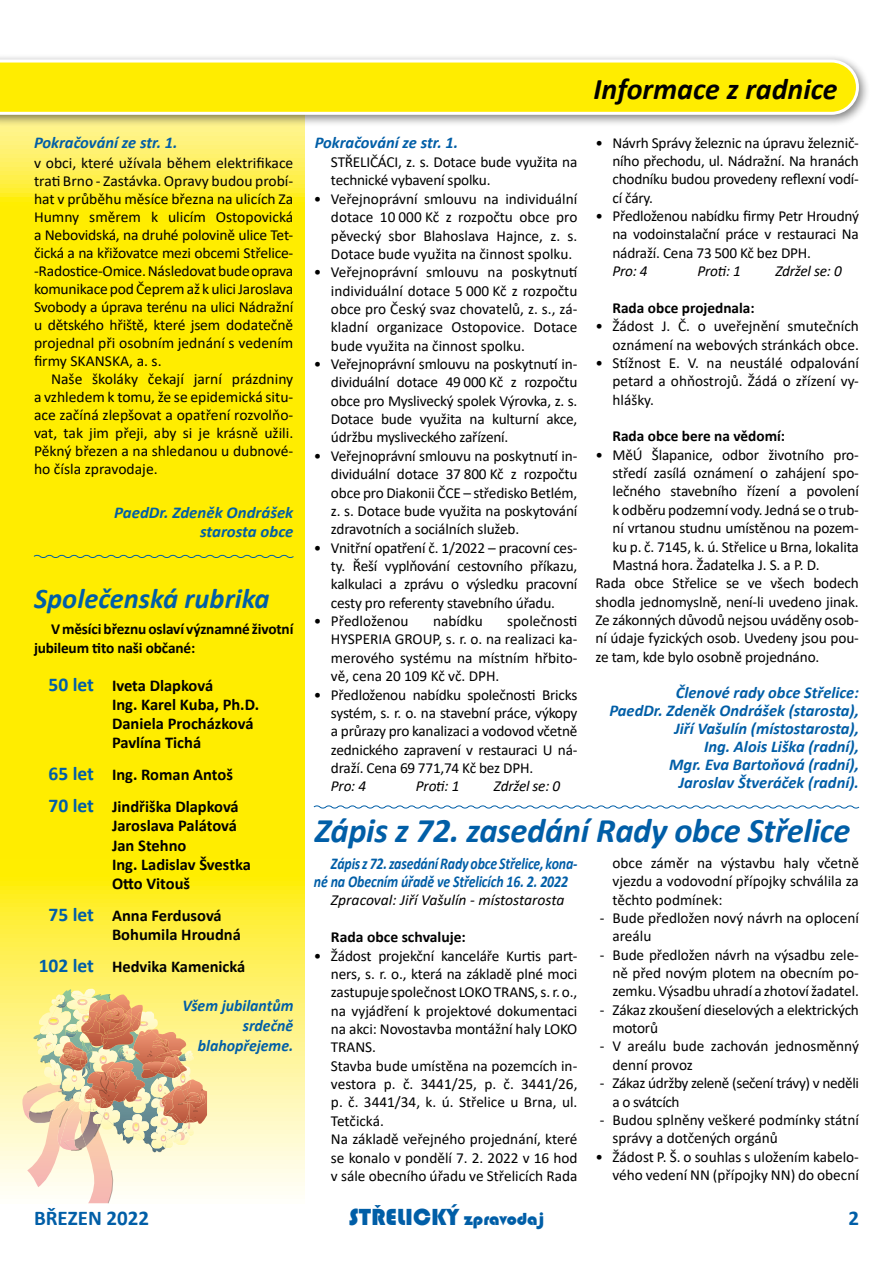
<style>
.page{position:relative;width:893px;height:1263px;background:#fff}
.page>*{position:absolute;margin:0;border:0;box-sizing:border-box;transform-origin:0 0}
.t1{font:italic 700 34.5px "Calibri";letter-spacing:-.01em;color:#005ea7}
.t2{font:italic 700 30px "Calibri";color:#000}
.t3{font:italic 700 28.5px "Calibri";color:#005ea7}
.t4{font:24px "Bauhaus 93";color:#005ea7}
.t5{font:700 21px "Calibri";color:#005ea7}
.t6{font:italic 700 16.5px/18px "Calibri";color:#005ea7;text-align:right}
.t7{font:700 16.5px/19px "Calibri";color:#000}
.t8{font:italic 700 16.5px/18.3px "Calibri";color:#005ea7;scale:.84 1}
.t9{font:italic 700 16.5px/19.8px "Calibri";color:#005ea7;text-align:right;scale:.96 1}
.t10{font:15.3px/18.3px "Calibri";letter-spacing:-.01em;color:#000;text-align:justify}
.t11{font:700 15.3px/19.5px "Calibri";letter-spacing:-.01em;color:#000}
.t12{font:italic 15.3px "Calibri";letter-spacing:-.015em;color:#000}
.s1{font-size:19.5px;color:#005ea7}
.s2{font-size:18px}
</style>
<div class="page">
<svg style="left:0;top:127px;width:304px;height:1068px;background:#ffee1e"></svg>
<div style="left:0;top:53px;width:871px;height:74px;background:#000;opacity:.5"></div>
<svg style="left:0;top:60px;width:859px;height:55px;background:#feee1b"></svg>
<svg style="left:33px;top:554px;width:262px;height:5px"></svg>
<svg style="left:22px;top:989px;width:185px;height:214px;background:#e9d0a5"></svg>
<svg style="left:313px;top:805px;width:547px;height:4px"></svg>
<p class="t6" style="left:34px;top:133px;width:145px">Pokračování ze str. 1.</p>
<p class="t10" style="left:34px;top:153px;width:261px">v obci, které užívala během elektrifikace trati Brno - Zastávka. Opravy budou probí&shy;hat v průběhu měsíce března na ulicích Za Humny směrem k ulicím Ostopovická a Nebovidská, na druhé polovině ulice Tet&shy;čická a na křižovatce mezi obcemi Střelice-Radostice-‑Omice. Následovat bude oprava komunikace pod Čeprem až k ulici Jaroslava Svobody a úprava terénu na ulici Nádražní u dětského hřiště, které jsem dodatečně projednal při osobním jednání s vedením firmy SKANSKA, a. s.</p>
<p class="t10" style="left:34px;top:369px;width:261px;text-indent:17px">Naše školáky čekají jarní prázdniny a vzhledem k tomu, že se epidemická situ&shy;ace začíná zlepšovat a opatření rozvolňo&shy;vat, tak jim přeji, aby si je krásně užili.<br>Pěkný březen a na shledanou u dubnové&shy;ho čísla zpravodaje.</p>
<p class="t6" style="left:114px;top:503px;width:181px;line-height:18.9px">PaedDr. Zdeněk Ondrášek starosta obce</p>
<h3 class="t3" style="left:34px;top:579px;width:237px">Společenská rubrika</h3>
<p class="t11" style="left:34px;top:619px;width:261px;text-indent:17px">Vměsíci březnu oslaví významné životní jubileum tito naši občané:</p>
<p class="t7" style="left:112px;top:676px;width:149px;text-indent:-63px"><span class="s1">50 let</span> Iveta Dlapková<br>Ing. Karel Kuba, Ph.D.<br>Daniela Procházková<br>Pavlína Tichá</p>
<p class="t7" style="left:49px;top:759px;width:192px;line-height:32px"><span class="s1">65 let</span> Ing. Roman Antoš<br><span class="s1">70 let</span> Jindřiška Dlapková</p>
<p class="t7" style="left:112px;top:816px;width:140px">Jaroslava Palátová<br>Jan Stehno<br>Ing. Ladislav Švestka<br>Otto Vitouš</p>
<p class="t7" style="left:112px;top:905px;width:130px;text-indent:-63px"><span class="s1">75 let</span> Anna Ferdusová<br>Bohumila Hroudná</p>
<p class="t7" style="left:39px;top:956px;width:208px"><span class="s1">102 let</span> Hedvika Kamenická</p>
<p class="t9" style="left:183px;top:995px;width:117px">Všem jubilantům srdečně blahopřejeme.</p>
<p class="t6" style="left:315px;top:133px;width:145px">Pokračování ze str. 1.</p>
<p class="t10" style="left:331px;top:152px;width:248px">STŘELIČÁCI, z. s. Dotace bude využita na technické vybavení spolku.</p>
<p class="t10" style="left:331px;top:189px;width:248px;text-indent:-17px">• Veřejnoprávní smlouvu na individuální dotace 10 000 Kč z rozpočtu obce pro pěvecký sbor Blahoslava Hajnce, z. s.<br>Dotace bude využita na činnost spolku.</p>
<p class="t10" style="left:331px;top:263px;width:248px;text-indent:-17px">• Veřejnoprávní smlouvu na poskytnutí individuální dotace 5 000 Kč z rozpočtu obce pro Český svaz chovatelů, z. s., zá&shy;kladní organizace Ostopovice. Dotace bude využita na činnost spolku.</p>
<p class="t10" style="left:331px;top:354px;width:248px;text-indent:-17px">• Veřejnoprávní smlouvu na poskytnutí in&shy;dividuální dotace 49 000 Kč z rozpočtu obce pro Myslivecký spolek Výrovka, z. s.<br>Dotace bude využita na kulturní akce, údržbu mysliveckého zařízení.</p>
<p class="t10" style="left:331px;top:446px;width:248px;text-indent:-17px">• Veřejnoprávní smlouvu na poskytnutí in&shy;dividuální dotace 37 800 Kč z rozpočtu obce pro Diakonii ČCE – středisko Betlém, z. s. Dotace bude využita na poskytování zdravotních a sociálních služeb.</p>
<p class="t10" style="left:331px;top:538px;width:248px;text-indent:-17px">• Vnitřní opatření č. 1/2022 – pracovní ces&shy;ty. Řeší vyplňování cestovního příkazu, kalkulaci a zprávu o výsledku pracovní cesty pro referenty stavebního úřadu.</p>
<p class="t10" style="left:314px;top:611px;width:96px">• Předloženou</p>
<p class="t10" style="left:433px;top:611px;width:51px">nabídku</p>
<p class="t10" style="left:331px;top:611px;width:248px;text-indent:176px">společnosti HYSPERIA GROUP, s. r. o. na realizaci ka&shy;merového systému na místním hřbito&shy;vě, cena 20 109 Kč vč. DPH.</p>
<p class="t10" style="left:331px;top:685px;width:248px;text-indent:-17px">• Předloženou nabídku společnosti Bricks systém, s. r. o. na stavební práce, výkopy a průrazy pro kanalizaci a vodovod včetně zednického zapravení v restauraci U ná&shy;draží. Cena 69 771,74 Kč bez DPH.</p>
<p class="t12" style="left:331px;top:776px;width:37px">Pro: 4</p>
<p class="t12" style="left:416px;top:776px;width:45px">Proti: 1</p>
<p class="t12" style="left:494px;top:776px;width:68px">Zdržel se: 0</p>
<h2 class="t2" style="left:594px;top:68px;width:246px">Informace z radnice</h2>
<p class="t10" style="left:612px;top:133px;width:248px;text-indent:-17px">• Návrh Správy železnic na úpravu železnič&shy;ního přechodu, ul. Nádražní. Na hranách chodníku budou provedeny reflexní vodí&shy;cí čáry.</p>
<p class="t10" style="left:612px;top:206px;width:248px;text-indent:-17px">• Předloženou nabídku firmy Petr Hroudný na vodoinstalační práce v restauraci Na nádraží. Cena 73 500 Kč bez DPH.</p>
<p class="t12" style="left:612px;top:260px;width:37px">Pro: 4</p>
<p class="t12" style="left:697px;top:260px;width:45px">Proti: 1</p>
<p class="t12" style="left:775px;top:260px;width:68px">Zdržel se: 0</p>
<p class="t11" style="left:612px;top:298px;width:144px">Rada obce projednala:</p>
<p class="t10" style="left:595px;top:317px;width:265px;text-align:right">• Žádost J. Č. o uveřejnění smutečních oznámení na webových stránkách obce.</p>
<p class="t10" style="left:612px;top:353px;width:248px;text-indent:-17px">• Stížnost E. V. na neustálé odpalování petard a ohňostrojů. Žádá o zřízení vy&shy;hlášky.</p>
<p class="t11" style="left:612px;top:426px;width:174px">Rada obce bere na vědomí:</p>
<p class="t10" style="left:595px;top:445px;width:265px">• MěÚ Šlapanice, odbor životního pro-</p>
<p class="t10" style="left:612px;top:463px;width:248px">středí zasílá oznámení o zahájení spo-</p>
<p class="t10" style="left:612px;top:482px;width:248px">lečného stavebního řízení a povolení</p>
<p class="t10" style="left:612px;top:500px;width:248px">k odběru podzemní vody. Jedná se o trub-</p>
<p class="t10" style="left:612px;top:518px;width:248px">ní vrtanou studnu umístěnou na pozem-</p>
<p class="t10" style="left:612px;top:537px;width:248px">ku p. č. 7145, k. ú. Střelice u Brna, lokalita</p>
<p class="t10" style="left:612px;top:555px;width:209px">Mastná hora. Žadatelka J. S. a P. D.</p>
<p class="t10" style="left:595px;top:574px;width:265px">Rada obce Střelice se ve všech bodech</p>
<p class="t10" style="left:595px;top:592px;width:265px">shodla jednomyslně, není------‑li uvedeno jinak.</p>
<p class="t10" style="left:595px;top:610px;width:265px">Ze zákonných důvodů nejsou uváděny osob-</p>
<p class="t10" style="left:595px;top:629px;width:265px">ní údaje fyzických osob. Uvedeny jsou pou-</p>
<p class="t10" style="left:595px;top:647px;width:225px">ze tam, kde bylo osobně projednáno.</p>
<p class="t6" style="left:609px;top:683px;width:251px">Členové rady obce Střelice:<br>PaedDr. Zdeněk Ondrášek (starosta),<br>Jiří Vašulín (místostarosta),<br>Ing. Alois Liška (radní),<br>Mgr. Eva Bartoňová (radní),<br>Jaroslav Štveráček (radní).</p>
<h1 class="t1" style="left:315px;top:806px;width:537px">Zápis z 72. zasedání Rady obce Střelice</h1>
<p class="t8" style="left:314px;top:853px;width:315px;text-indent:17px">Zápis z 72. zasedání Rady obce Střelice, kona&shy;né na Obecním úřadě ve Střelicích 16. 2. 2022</p>
<p class="t12" style="left:331px;top:890px;width:235px">Zpracoval: Jiří Vašulín - místostarosta</p>
<p class="t11" style="left:331px;top:927px;width:136px">Rada obce schvaluje:</p>
<p class="t10" style="left:331px;top:946px;width:248px;text-align:left;text-indent:-17px">• Žádost projekční kanceláře Kurtis part&shy;ners, s. r. o., která na základě plné moci zastupuje společnost LOKO TRANS,s.r. o., na vyjádření k projektové dokumentaci na akci: Novostavba montážní haly LOKO TRANS.<br>Stavba bude umístěna na pozemcích in&shy;vestora p. č. 3441/25, p. č. 3441/26, p. č. 3441/34, k. ú. Střelice u Brna, ul.<br>Tetčická.<br>Na základě veřejného projednání, které se konalo v pondělí 7. 2. 2022 v 16 hod v sále obecního úřadu ve Střelicích Rada</p>
<p class="t10" style="left:612px;top:853px;width:248px">obce záměr na výstavbu haly včetně vjezdu a vodovodní přípojky schválila za těchto podmínek:</p>
<p class="t10" style="left:612px;top:908px;width:248px;text-indent:-13px">- Bude předložen nový návrh na oplocení areálu</p>
<p class="t10" style="left:612px;top:945px;width:248px;text-indent:-13px">- Bude předložen návrh na výsadbu zele&shy;ně před novým plotem na obecním po&shy;zemku. Výsadbu uhradí a zhotoví žadatel.</p>
<p class="t10" style="left:612px;top:1000px;width:248px;text-indent:-13px">- Zákaz zkoušení dieselových a elektrických motorů</p>
<p class="t10" style="left:612px;top:1037px;width:248px;text-indent:-13px">- V areálu bude zachován jednosměnný denní provoz</p>
<p class="t10" style="left:612px;top:1073px;width:248px;text-indent:-13px">- Zákaz údržby zeleně (sečení trávy) v neděli a o svátcích</p>
<p class="t10" style="left:612px;top:1110px;width:248px;text-indent:-13px">- Budou splněny veškeré podmínky státní správy a dotčených orgánů</p>
<p class="t10" style="left:595px;top:1147px;width:265px;text-align:right">• Žádost P. Š. o souhlas s uložením kabelo&shy;vého vedení NN (přípojky NN) do obecní</p>
<h3 class="t5" style="left:34px;top:1203px;width:117px">BŘEZEN 2022</h3>
<h3 class="t4" style="left:349px;top:1203px;width:197px">STRˇ ELICKÝ <span class="s2">zpravodaj</span></h3>
<h3 class="t5" style="left:848px;top:1203px;width:12px">2</h3>
</div>
